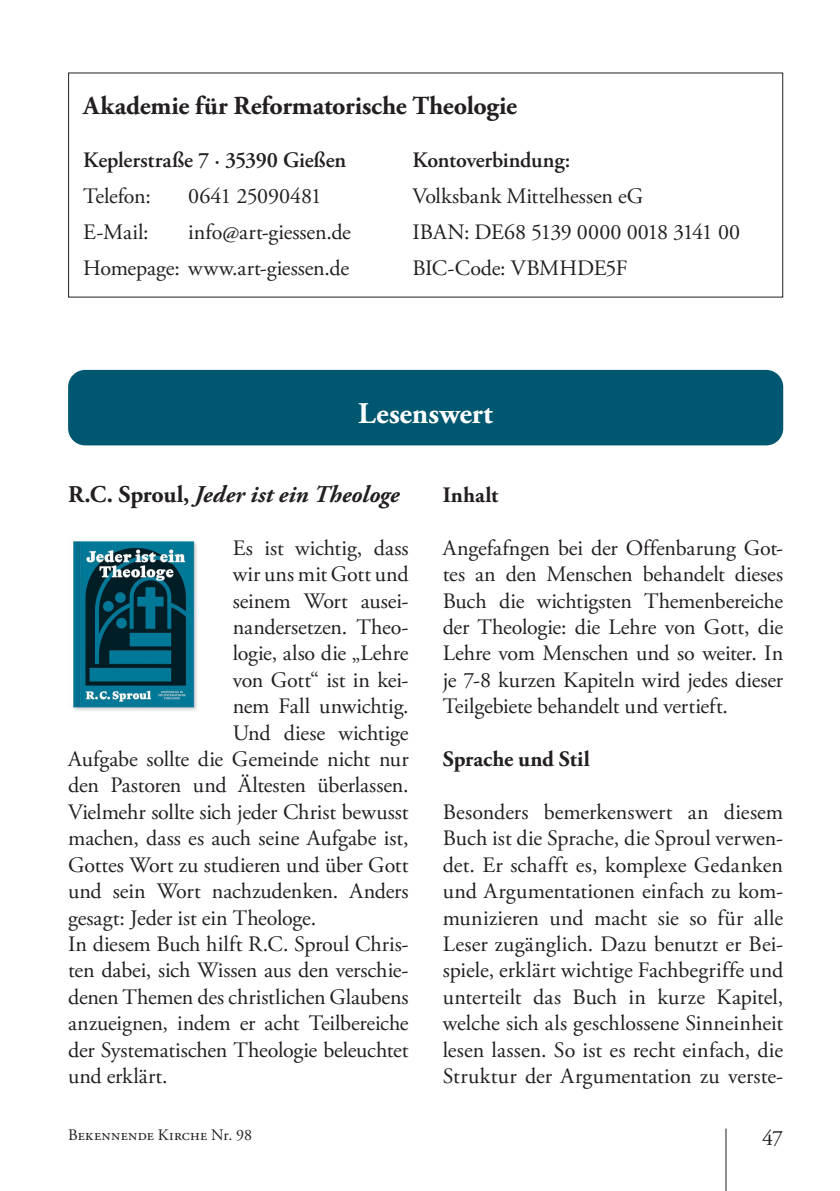
<style>
.page{position:relative;width:840px;height:1191px;background:#fff}
.page>*{position:absolute;margin:0;border:0;box-sizing:border-box;transform-origin:0 0}
.Überschrift_weiß{font:700 30px "Adobe Garamond Pro";color:#fff}
.Fließtext_bold_12pt{font:700 26px "Adobe Garamond Pro";letter-spacing:-.005em;color:#231f20}
.Fließtext_bold_12pt-2{font:italic 700 24px "Adobe Garamond Pro";color:#231f20}
.Fließtext_11pt{font:22px/26.4px "Adobe Garamond Pro";letter-spacing:-.005em;color:#231f20;text-align:justify}
.Fließtext_11pt-2{font:600 22px "Adobe Garamond Pro";letter-spacing:-.01em;color:#231f20}
.Fließtext_bold_12pt-3{font:700 22px "Adobe Garamond Pro";color:#231f20}
.Fließtext_11pt-3{font:22px "Adobe Garamond Pro";letter-spacing:-.025em;color:#231f20}
.t1{font:16px "Adobe Garamond Pro";letter-spacing:.015em;color:#231f20}
.s1{font-style:normal}
</style>
<div class="page">
<hr style="left:725px;top:1128px;width:1px;height:63px;background:#231f20">
<svg style="left:68px;top:72px;width:715px;height:226px"></svg>
<div style="left:68px;top:370px;width:714px;height:75px;background:#005770;border-radius:17px"></div>
<img style="left:73px;top:541px;width:124px;height:170px">
<p class="Fließtext_bold_12pt" style="left:83px;top:91px;width:435px">Akademie für Reformatorische Theologie</p>
<p class="Fließtext_11pt-2" style="left:83px;top:147px;width:264px">Keplerstraße 7 · 35390 Gießen</p>
<p class="Fließtext_11pt-2" style="left:412px;top:147px;width:159px">Kontoverbindung:</p>
<p class="Fließtext_11pt" style="left:83px;top:184px;width:69px">Telefon:</p>
<p class="Fließtext_11pt" style="left:188px;top:184px;width:135px">0641 25090481</p>
<p class="Fließtext_11pt" style="left:412px;top:184px;width:232px">Volksbank Mittelhessen eG</p>
<p class="Fließtext_11pt" style="left:83px;top:220px;width:67px">E-Mail:</p>
<p class="Fließtext_11pt" style="left:188px;top:220px;width:164px">info@art-giessen.de</p>
<p class="Fließtext_11pt" style="left:412px;top:220px;width:329px">IBAN: DE68 5139 0000 0018 3141 00</p>
<p class="Fließtext_11pt" style="left:83px;top:256px;width:267px">Homepage: www.art-giessen.de</p>
<p class="Fließtext_11pt-3" style="left:412px;top:255px;width:216px">BIC-Code: VBMHDE5F</p>
<p class="Überschrift_weiß" style="left:358px;top:396px;width:136px">Lesenswert</p>
<p class="Fließtext_bold_12pt-2" style="left:68px;top:480px;width:332px"><span class="s1">R.C. Sproul,</span> Jeder ist ein Theologe</p>
<p class="Fließtext_11pt" style="left:232px;top:535px;width:177px">Es ist wichtig, dass</p>
<p class="Fließtext_11pt" style="left:232px;top:562px;width:177px">wir uns mit Gott und</p>
<p class="Fließtext_11pt" style="left:232px;top:588px;width:177px">seinem Wort ausei-</p>
<p class="Fließtext_11pt" style="left:232px;top:614px;width:177px">nandersetzen. Theo-</p>
<p class="Fließtext_11pt" style="left:232px;top:641px;width:177px">logie, also die „Lehre</p>
<p class="Fließtext_11pt" style="left:232px;top:667px;width:177px">von Gott“ ist in kei-</p>
<p class="Fließtext_11pt" style="left:232px;top:694px;width:177px">nem Fall unwichtig.</p>
<p class="Fließtext_11pt" style="left:232px;top:720px;width:177px">Und diese wichtige</p>
<p class="Fließtext_11pt" style="left:68px;top:746px;width:342px">Aufgabe sollte die Gemeinde nicht nur</p>
<p class="Fließtext_11pt" style="left:68px;top:773px;width:342px">den Pastoren und Ältesten überlassen.</p>
<p class="Fließtext_11pt" style="left:68px;top:799px;width:342px">Vielmehr sollte sich jeder Christ bewusst</p>
<p class="Fließtext_11pt" style="left:68px;top:826px;width:342px">machen, dass es auch seine Aufgabe ist,</p>
<p class="Fließtext_11pt" style="left:68px;top:852px;width:342px">Gottes Wort zu studieren und über Gott</p>
<p class="Fließtext_11pt" style="left:68px;top:878px;width:342px">und sein Wort nachzudenken. Anders</p>
<p class="Fließtext_11pt" style="left:68px;top:905px;width:249px">gesagt: Jeder ist ein Theologe.</p>
<p class="Fließtext_11pt" style="left:68px;top:931px;width:342px">In diesem Buch hilft R.C. Sproul Chris&shy;ten dabei, sich Wissen aus den verschie&shy;denen Themen des christlichen Glaubens anzueignen, indem er acht Teilbereiche der Systematischen Theologie beleuchtet und erklärt.</p>
<p class="Fließtext_bold_12pt-3" style="left:442px;top:482px;width:57px">Inhalt</p>
<p class="Fließtext_11pt" style="left:442px;top:535px;width:342px">Angefafngen bei der Offenbarung Got&shy;tes an den Menschen behandelt dieses Buch die wichtigsten Themenbereiche der Theologie: die Lehre von Gott, die Lehre vom Menschen und so weiter. In je 7-8 kurzen Kapiteln wird jedes dieser Teilgebiete behandelt und vertieft.</p>
<p class="Fließtext_bold_12pt-3" style="left:442px;top:746px;width:149px">Sprache und Stil</p>
<p class="Fließtext_11pt" style="left:442px;top:799px;width:342px">Besonders bemerkenswert an diesem Buch ist die Sprache, die Sproul verwen&shy;det. Er schafft es, komplexe Gedanken und Argumentationen einfach zu kom&shy;munizieren und macht sie so für alle Leser zugänglich. Dazu benutzt er Bei&shy;spiele, erklärt wichtige Fachbegriffe und unterteilt das Buch in kurze Kapitel, welche sich als geschlossene Sinneinheit lesen lassen. So ist es recht einfach, die Struktur der Argumentation zu verste-</p>
<p class="t1" style="left:68px;top:1125px;width:185px">Bekennende Kirche Nr. 98</p>
<p class="Fließtext_11pt" style="left:761px;top:1125px;width:23px">47</p>
</div>
